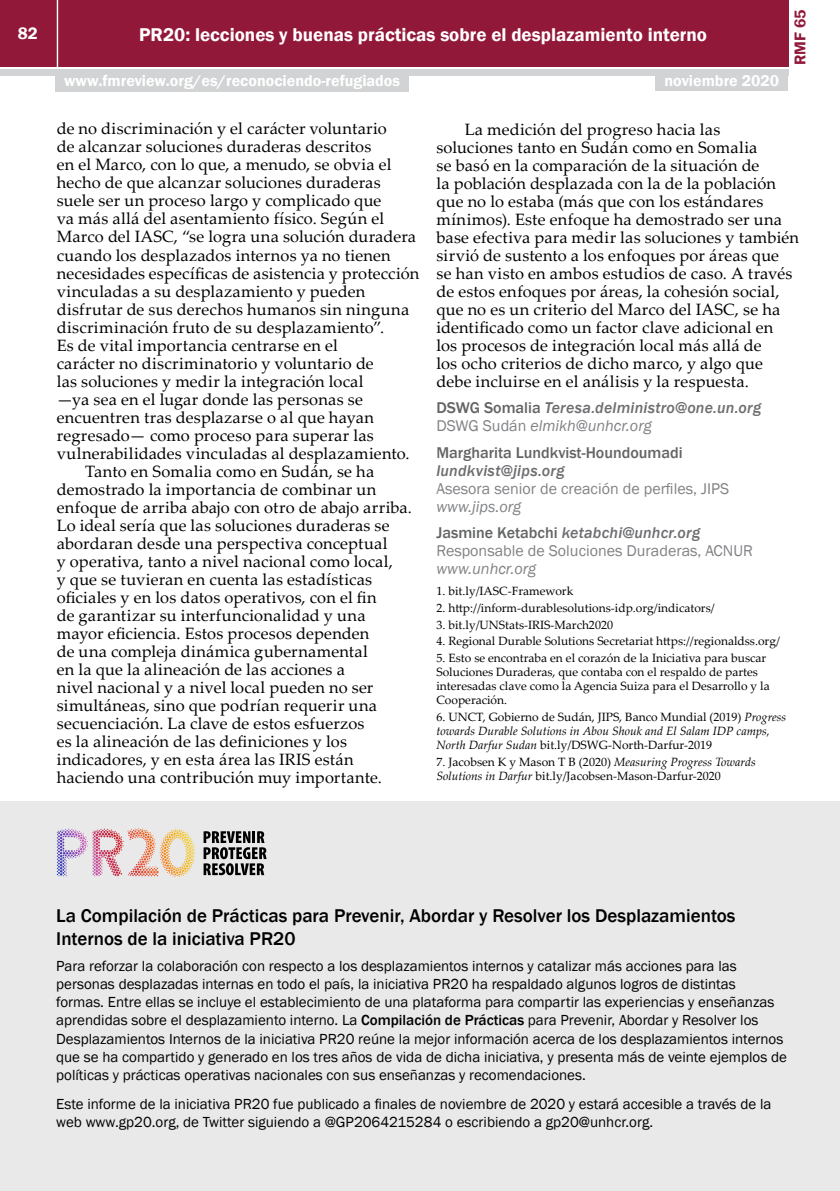
<style>
.page{position:relative;width:840px;height:1191px;background:#fff}
.page>*{position:absolute;margin:0;border:0;box-sizing:border-box;transform-origin:0 0}
.t1{font:500 19px/23px "Franklin Gothic";color:#000}
.t2{font:600 19px "Franklin Gothic";color:#fff}
.t3{font:600 17px "Franklin Gothic";color:#fff}
.t4{font:16.4px/18px "Palatino Linotype";letter-spacing:.01em;color:#000}
.t5{font:italic 500 16px/18px "Franklin Gothic";letter-spacing:.01em;color:#6d6e71}
.t6{font:16px "Franklin Gothic";color:#808285}
.t7{font:600 16px "Franklin Gothic";color:#fff}
.t8{font:500 16px "Franklin Gothic";color:#636466}
.t9{font:italic 16px "Franklin Gothic";color:#808285}
.t10{font:600 16px "Franklin Gothic";color:#92183a}
.t11{font:15px/18px "Franklin Gothic";color:#000}
.t12{font:12px/14px "Palatino Linotype";color:#000}
.t13{font:italic 12px/14px "Palatino Linotype";color:#000}
.s1{font-style:normal;color:#636466}
.s2{font-weight:400;font-style:normal;color:#808285}
.s3{font-weight:400;color:#808285}
.s4{font-style:normal}
.s5{font-style:italic}
.s6{font-weight:500}
</style>
<div class="page">
<div style="left:0;top:0;width:787px;height:66px;background:#92183a"></div>
<div style="left:0;top:69px;width:787px;height:6px;background:#d1d3d4"></div>
<hr style="left:57px;top:0;width:1px;height:67px;background:#fff">
<div style="left:655px;top:73px;width:132px;height:18px;background:#d1d3d4"></div>
<div style="left:55px;top:74px;width:353px;height:18px;background:#d1d3d4"></div>
<div style="left:0;top:801px;width:839px;height:390px;background:#e9e9ea"></div>
<img style="left:57px;top:828px;width:138px;height:49px">
<svg style="left:203px;top:831px;width:63px;height:44px"></svg>
<hr style="left:839px;top:961px;width:1px;height:230px;background:#e6e7e8">
<p class="t10" style="left:789px;top:65px;width:57px;rotate:-90deg">RMF 65</p>
<p class="t3" style="left:18px;top:23px;width:21px">82</p>
<p class="t2" style="left:139px;top:23px;width:569px">PR20: lecciones y buenas prácticas sobre el desplazamiento interno</p>
<p class="t7" style="left:64px;top:71px;width:337px">www.fmreview.org/es/reconociendo-refugiados</p>
<p class="t7" style="left:664px;top:71px;width:116px">noviembre 2020</p>
<p class="t4" style="left:57px;top:119px;width:331px">de no discriminación y el carácter voluntario</p>
<p class="t4" style="left:57px;top:137px;width:316px">de alcanzar soluciones duraderas descritos</p>
<p class="t4" style="left:57px;top:155px;width:336px">en el Marco, con lo que, a menudo, se obvia el</p>
<p class="t4" style="left:57px;top:173px;width:325px">hecho de que alcanzar soluciones duraderas</p>
<p class="t4" style="left:57px;top:191px;width:326px">suele ser un proceso largo y complicado que</p>
<p class="t4" style="left:57px;top:209px;width:329px">va más allá del asentamiento físico. Según el</p>
<p class="t4" style="left:57px;top:227px;width:360px">Marco del IASC, “se logra una solución duradera</p>
<p class="t4" style="left:57px;top:245px;width:335px">cuando los desplazados internos ya no tienen</p>
<p class="t4" style="left:57px;top:263px;width:364px">necesidades específicas de asistencia y protección</p>
<p class="t4" style="left:57px;top:281px;width:310px">vinculadas a su desplazamiento y pueden</p>
<p class="t4" style="left:57px;top:299px;width:354px">disfrutar de sus derechos humanos sin ninguna</p>
<p class="t4" style="left:57px;top:317px;width:329px">discriminación fruto de su desplazamiento”.</p>
<p class="t4" style="left:57px;top:335px;width:282px">Es de vital importancia centrarse en el</p>
<p class="t4" style="left:57px;top:353px;width:318px">carácter no discriminatorio y voluntario de</p>
<p class="t4" style="left:57px;top:371px;width:308px">las soluciones y medir la integración local</p>
<p class="t4" style="left:57px;top:389px;width:307px">—ya sea en el lugar donde las personas se</p>
<p class="t4" style="left:57px;top:407px;width:319px">encuentren tras desplazarse o al que hayan</p>
<p class="t4" style="left:57px;top:425px;width:318px">regresado— como proceso para superar las</p>
<p class="t4" style="left:57px;top:443px;width:354px">vulnerabilidades vinculadas al desplazamiento.</p>
<p class="t4" style="left:85px;top:461px;width:290px">Tanto en Somalia como en Sudán, se ha</p>
<p class="t4" style="left:57px;top:479px;width:321px">demostrado la importancia de combinar un</p>
<p class="t4" style="left:57px;top:497px;width:356px">enfoque de arriba abajo con otro de abajo arriba.</p>
<p class="t4" style="left:57px;top:515px;width:334px">Lo ideal sería que las soluciones duraderas se</p>
<p class="t4" style="left:57px;top:533px;width:332px">abordaran desde una perspectiva conceptual</p>
<p class="t4" style="left:57px;top:551px;width:337px">y operativa, tanto a nivel nacional como local,</p>
<p class="t4" style="left:57px;top:569px;width:317px">y que se tuvieran en cuenta las estadísticas</p>
<p class="t4" style="left:57px;top:587px;width:321px">oficiales y en los datos operativos, con el fin</p>
<p class="t4" style="left:57px;top:605px;width:310px">de garantizar su interfuncionalidad y una</p>
<p class="t4" style="left:57px;top:623px;width:314px">mayor eficiencia. Estos procesos dependen</p>
<p class="t4" style="left:57px;top:641px;width:312px">de una compleja dinámica gubernamental</p>
<p class="t4" style="left:57px;top:659px;width:289px">en la que la alineación de las acciones a</p>
<p class="t4" style="left:57px;top:677px;width:318px">nivel nacional y a nivel local pueden no ser</p>
<p class="t4" style="left:57px;top:695px;width:321px">simultáneas, sino que podrían requerir una</p>
<p class="t4" style="left:57px;top:713px;width:309px">secuenciación. La clave de estos esfuerzos</p>
<p class="t4" style="left:57px;top:731px;width:291px">es la alineación de las definiciones y los</p>
<p class="t4" style="left:57px;top:749px;width:298px">indicadores, y en esta área las IRIS están</p>
<p class="t4" style="left:57px;top:767px;width:326px">haciendo una contribución muy importante.</p>
<p class="t4" style="left:436px;top:119px;width:364px;text-indent:28px">La medición del progreso hacia las soluciones tanto en Sudán como en Somalia<br>se basó en la comparación de la situación de<br>la población desplazada con la de la población que no lo estaba (más que con los estándares mínimos). Este enfoque ha demostrado ser una base efectiva para medir las soluciones y también sirvió de sustento a los enfoques por áreas que<br>se han visto en ambos estudios de caso. A través de estos enfoques por áreas, la cohesión social, que no es un criterio del Marco del IASC, se ha identificado como un factor clave adicional en<br>los procesos de integración local más allá de<br>los ocho criterios de dicho marco, y algo que debe incluirse en el análisis y la respuesta.</p>
<p class="t5" style="left:436px;top:399px;width:326px"><span class="s1">DSWG Somalia</span> Teresa.delministro@one.un.org<br><span class="s2">DSWG Sudán</span> <span class="s3">elmikh@unhcr.org</span></p>
<p class="t8" style="left:436px;top:442px;width:247px">Margharita Lundkvist-Houndoumadi</p>
<p class="t5" style="left:436px;top:461px;width:129px">lundkvist@jips.org</p>
<p class="t6" style="left:436px;top:478px;width:294px">Asesora senior de creación de perfiles, JIPS</p>
<p class="t5" style="left:436px;top:493px;width:265px;line-height:26.6px"><span class="s3">www.jips.org<br></span><span class="s1">Jasmine Ketabchi</span> ketabchi@unhcr.org</p>
<p class="t6" style="left:436px;top:541px;width:318px">Responsable de Soluciones Duraderas, ACNUR</p>
<p class="t9" style="left:436px;top:559px;width:101px">www.unhcr.org</p>
<p class="t12" style="left:436px;top:583px;width:138px">1. bit.ly/IASC-Framework</p>
<p class="t12" style="left:436px;top:600px;width:279px">2. http://inform-durablesolutions-idp.org/indicators/</p>
<p class="t12" style="left:436px;top:617px;width:178px">3. bit.ly/UNStats-IRIS-March2020</p>
<p class="t12" style="left:436px;top:634px;width:345px">4. Regional Durable Solutions Secretariat https://regionaldss.org/</p>
<p class="t12" style="left:436px;top:651px;width:334px">5. Esto se encontraba en el corazón de la Iniciativa para buscar Soluciones Duraderas, que contaba con el respaldo de partes interesadas clave como la Agencia Suiza para el Desarrollo y la Cooperación.</p>
<p class="t13" style="left:436px;top:709px;width:351px"><span class="s4">6. UNCT, Gobierno de Sudán, JIPS, Banco Mundial (2019)</span> Progress towards Durable Solutions in Abou Shouk and El Salam IDP camps,<br>North Darfur Sudan <span class="s4">bit.ly/DSWG-North-Darfur-2019</span></p>
<p class="t12" style="left:436px;top:754px;width:321px">7. Jacobsen K y Mason T B (2020) <span class="s5">Measuring Progress Towards<br>Solutions in Darfur</span> bit.ly/Jacobsen-Mason-Darfur-2020</p>
<p class="t1" style="left:56px;top:904px;width:680px">La Compilación de Prácticas para Prevenir, Abordar y Resolver los Desplazamientos<br>Internos de la iniciativa PR20</p>
<p class="t11" style="left:56px;top:957px;width:731px">Para reforzar la colaboración con respecto a los desplazamientos internos y catalizar más acciones para las personas desplazadas internas en todo el país, la iniciativa PR20 ha respaldado algunos logros de distintas formas. Entre ellas se incluye el establecimiento de una plataforma para compartir las experiencias y enseñanzas aprendidas sobre el desplazamiento interno. La <span class="s6">Compilación de Prácticas</span> para Prevenir, Abordar y Resolver los Desplazamientos Internos de la iniciativa PR20 reúne la mejor información acerca de los desplazamientos internos que se ha compartido y generado en los tres años de vida de dicha iniciativa, y presenta más de veinte ejemplos de políticas y prácticas operativas nacionales con sus enseñanzas y recomendaciones.</p>
<p class="t11" style="left:56px;top:1095px;width:716px">Este informe de la iniciativa PR20 fue publicado a finales de noviembre de 2020 y estará accesible a través de la web www.gp20.org, de Twitter siguiendo a @GP2064215284 o escribiendo a gp20@unhcr.org.</p>
</div>
